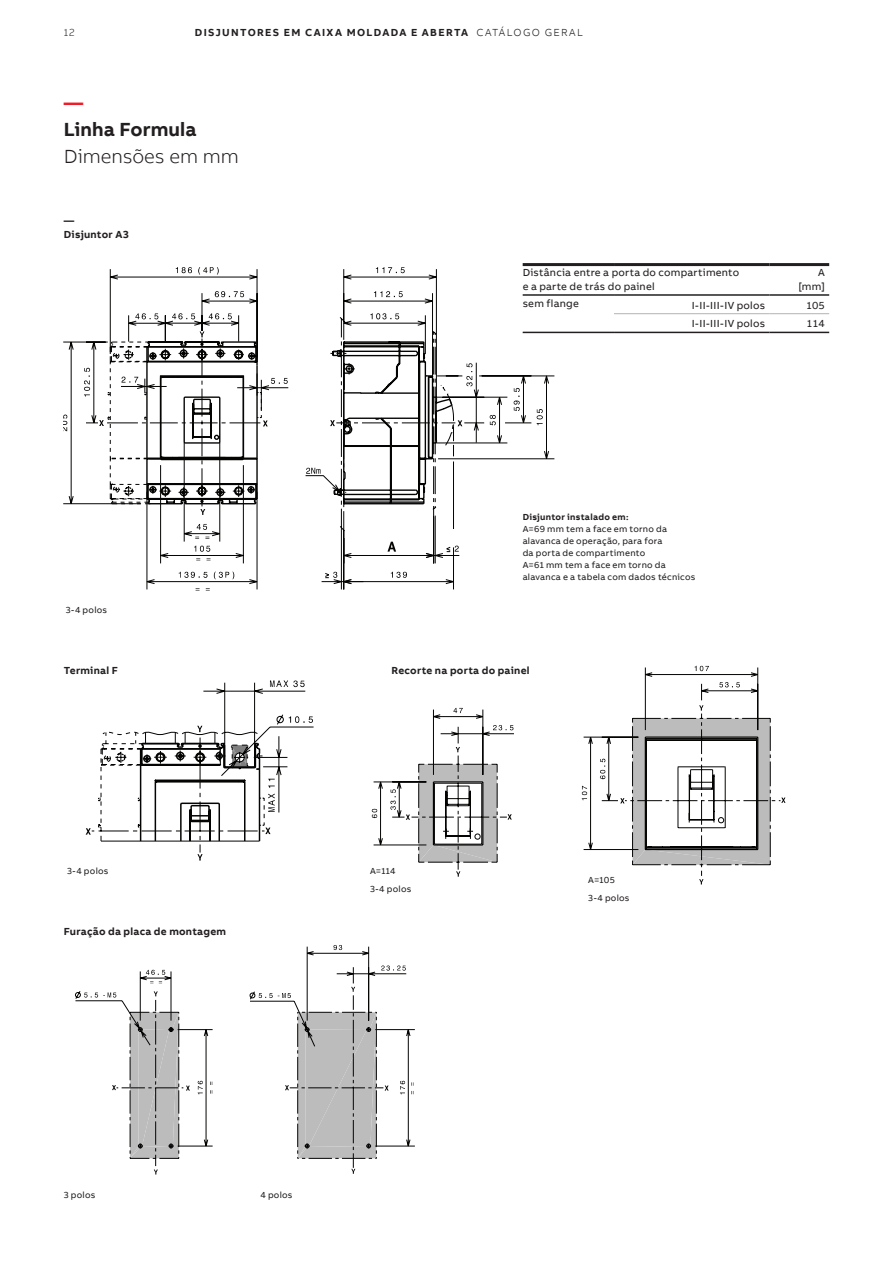
<style>
.page{position:relative;width:893px;height:1263px;background:#fff}
.page>*{position:absolute;margin:0;border:0;box-sizing:border-box;transform-origin:0 0}
.t1{font:300 19.5px "AB Bvoice";letter-spacing:-.005em;color:#231f20}
.t2{font:700 19.5px "AB Bvoice";letter-spacing:.005em;color:#231f20}
.t3{font:700 19.5px "AB Bvoice";color:#ee1c28}
.t4{font:10.5px/13.5px "AB Bvoice";letter-spacing:.02em;color:#231f20}
.t5{font:700 10.5px/13.5px "AB Bvoice";letter-spacing:.025em;color:#231f20}
.t6{font:700 10.5px "AB Bvoice";letter-spacing:.13em;color:#231f20}
.t7{font:300 10.5px "AB Bvoice";color:#231f20}
.t8{font:9px/12px "AB Bvoice";letter-spacing:.025em;color:#231f20}
.t9{font:700 9px "AB Bvoice";letter-spacing:.03em;color:#231f20}
.s1{font-weight:300}
</style>
<div class="page">
<svg style="left:74px;top:280px;width:184px;height:290px"></svg>
<hr style="left:64px;top:256px;width:228px;height:1px;background:#040503">
<hr style="left:64px;top:256px;width:1px;height:350px;background:#040503">
<hr style="left:721px;top:256px;width:1px;height:350px;background:#040503">
<hr style="left:64px;top:1121px;width:228px;height:1px;background:#040503">
<svg style="left:200px;top:291px;width:58px;height:13px"></svg>
<svg style="left:109px;top:267px;width:149px;height:13px"></svg>
<svg style="left:64px;top:340px;width:10px;height:166px"></svg>
<svg style="left:159px;top:545px;width:86px;height:16px"></svg>
<svg style="left:83px;top:313px;width:206px;height:226px"></svg>
<svg style="left:146px;top:570px;width:112px;height:21px"></svg>
<svg style="left:340px;top:280px;width:215px;height:310px"></svg>
<hr style="left:301px;top:256px;width:1px;height:338px;background:#040503">
<hr style="left:682px;top:256px;width:1px;height:338px;background:#040503">
<hr style="left:301px;top:1121px;width:266px;height:1px;background:#040503">
<hr style="left:301px;top:256px;width:266px;height:1px;background:#040503">
<svg style="left:490px;top:395px;width:12px;height:50px"></svg>
<svg style="left:514px;top:374px;width:12px;height:51px"></svg>
<svg style="left:535px;top:374px;width:14px;height:87px"></svg>
<svg style="left:321px;top:570px;width:134px;height:14px"></svg>
<svg style="left:342px;top:291px;width:92px;height:13px"></svg>
<svg style="left:342px;top:542px;width:118px;height:16px"></svg>
<svg style="left:343px;top:267px;width:94px;height:13px"></svg>
<svg style="left:301px;top:312px;width:178px;height:220px"></svg>
<hr style="left:614px;top:313px;width:155px;height:1px;background:#b2b3b7">
<hr style="left:769px;top:313px;width:60px;height:1px;background:#b2b3b7">
<hr style="left:523px;top:332px;width:91px;height:1px;background:#231f20">
<hr style="left:614px;top:332px;width:155px;height:1px;background:#231f20">
<hr style="left:769px;top:332px;width:60px;height:1px;background:#231f20">
<hr style="left:523px;top:294px;width:91px;height:2px;background:#231f20">
<hr style="left:614px;top:294px;width:155px;height:2px;background:#231f20">
<hr style="left:769px;top:294px;width:60px;height:2px;background:#231f20">
<hr style="left:523px;top:263px;width:91px;height:3px;background:#231f20">
<hr style="left:614px;top:263px;width:155px;height:3px;background:#231f20">
<hr style="left:769px;top:263px;width:60px;height:3px;background:#231f20">
<hr style="left:77px;top:674px;width:1px;height:194px;background:#040503">
<hr style="left:77px;top:1122px;width:248px;height:1px;background:#040503">
<svg style="left:77px;top:674px;width:237px;height:186px"></svg>
<hr style="left:561px;top:654px;width:1px;height:235px;background:#040503">
<hr style="left:866px;top:654px;width:1px;height:235px;background:#040503">
<hr style="left:561px;top:1133px;width:230px;height:1px;background:#040503">
<hr style="left:561px;top:654px;width:230px;height:1px;background:#040503">
<hr style="left:825px;top:697px;width:1px;height:49px;background:#040503">
<svg style="left:561px;top:665px;width:224px;height:219px"></svg>
<hr style="left:374px;top:845px;width:52px;height:1px;background:#040503">
<hr style="left:374px;top:782px;width:52px;height:1px;background:#040503">
<hr style="left:359px;top:697px;width:170px;height:1px;background:#040503">
<hr style="left:359px;top:697px;width:1px;height:208px;background:#040503">
<hr style="left:892px;top:697px;width:1px;height:208px;background:#040503">
<hr style="left:359px;top:1149px;width:170px;height:1px;background:#040503">
<svg style="left:371px;top:781px;width:12px;height:65px"></svg>
<svg style="left:390px;top:708px;width:124px;height:169px"></svg>
<hr style="left:375px;top:1146px;width:40px;height:1px;background:#040503">
<hr style="left:375px;top:1029px;width:40px;height:1px;background:#040503">
<hr style="left:307px;top:947px;width:1px;height:74px;background:#040503">
<hr style="left:368px;top:947px;width:1px;height:74px;background:#040503">
<hr style="left:178px;top:1146px;width:35px;height:1px;background:#040503">
<hr style="left:178px;top:1029px;width:35px;height:1px;background:#040503">
<hr style="left:140px;top:971px;width:1px;height:50px;background:#040503">
<hr style="left:171px;top:971px;width:1px;height:50px;background:#040503">
<hr style="left:67px;top:934px;width:370px;height:1px;background:#040503">
<hr style="left:67px;top:934px;width:1px;height:253px;background:#040503">
<hr style="left:662px;top:934px;width:1px;height:253px;background:#040503">
<hr style="left:67px;top:1262px;width:370px;height:1px;background:#040503">
<svg style="left:306px;top:945px;width:64px;height:10px"></svg>
<svg style="left:249px;top:965px;width:165px;height:209px"></svg>
<svg style="left:139px;top:970px;width:33px;height:14px"></svg>
<svg style="left:75px;top:991px;width:115px;height:183px"></svg>
<svg style="left:198px;top:1029px;width:15px;height:118px"></svg>
<p class="t7" style="left:64px;top:26px;width:12px">12</p>
<p class="t6" style="left:195px;top:25px;width:390px">DISJUNTORES EM CAIXA MOLDADA E ABERTA <span class="s1">CATÁLOGO GERAL</span></p>
<h1 class="t3" style="left:64px;top:90px;width:21px">—</h1>
<h1 class="t2" style="left:64px;top:117px;width:134px">Linha Formula</h1>
<h1 class="t1" style="left:64px;top:145px;width:177px">Dimensões em mm</h1>
<p class="t5" style="left:64px;top:214px;width:67px">—<br>Disjuntor A3</p>
<p class="t8" style="left:66px;top:604px;width:43px">3-4 polos</p>
<p class="t5" style="left:64px;top:663px;width:56px">Terminal F</p>
<p class="t4" style="left:523px;top:266px;width:218px">Distância entre a porta do compartimento e a parte de trás do painel</p>
<p class="t4" style="left:798px;top:266px;width:28px;text-align:right">A [mm]</p>
<p class="t4" style="left:523px;top:297px;width:58px">sem flange</p>
<p class="t4" style="left:692px;top:298px;width:75px">I-II-III-IV polos</p>
<p class="t4" style="left:806px;top:298px;width:20px">105</p>
<p class="t4" style="left:692px;top:317px;width:75px">I-II-III-IV polos</p>
<p class="t4" style="left:806px;top:317px;width:20px">114</p>
<p class="t9" style="left:523px;top:511px;width:107px">Disjuntor instalado em:</p>
<p class="t8" style="left:523px;top:523px;width:174px">A=69 mm tem a face em torno da alavanca de operação, para fora<br>da porta de compartimento<br>A=61 mm tem a face em torno da alavanca e a tabela com dados técnicos</p>
<p class="t5" style="left:392px;top:663px;width:140px">Recorte na porta do painel</p>
<p class="t8" style="left:67px;top:865px;width:43px">3-4 polos</p>
<p class="t8" style="left:370px;top:862px;width:43px;line-height:18px">A=114<br>3-4 polos</p>
<p class="t8" style="left:588px;top:871px;width:43px;line-height:18px">A=105<br>3-4 polos</p>
<p class="t5" style="left:64px;top:925px;width:164px">Furação da placa de montagem</p>
<p class="t8" style="left:64px;top:1189px;width:33px">3 polos</p>
<p class="t8" style="left:260px;top:1189px;width:34px">4 polos</p>
</div>
